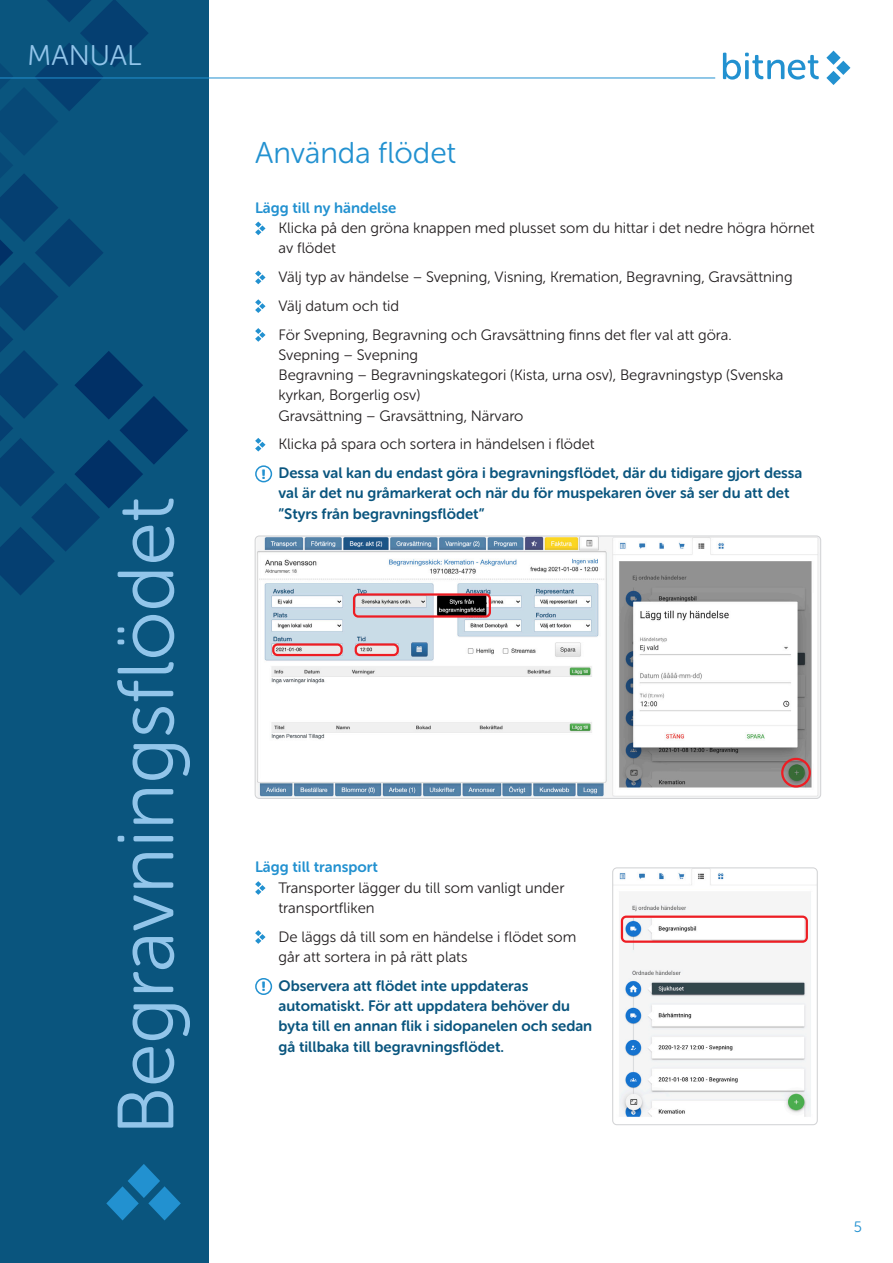
<style>
.page{position:relative;width:893px;height:1263px;background:#fff}
.page>*{position:absolute;margin:0;border:0;box-sizing:border-box;transform-origin:0 0}
.t1{font:79.35px "Museo Sans Rounded 300";color:#92c5ea}
.Rubrik{font:30px "Museo Sans Rounded 300";color:#2291d0}
.t2{font:28.5px "Museo Sans Rounded 300";color:#92c5ea}
.Punktlista{font:15px/20.2px "Museo Sans Rounded 300";color:#231f20}
.Punktlista-2{font:15px/20.2px "Museo Sans Rounded 700";color:#0a557e}
.Underrubrik{font:15px "Museo Sans Rounded 700";color:#2291d0}
.t3{font:15px "Museo Sans Rounded 300";color:#2291d0}
.Punktlista-3{font:13.2px "Museo Sans Rounded";color:#2291d0}
</style>
<div class="page">
<div style="left:0;top:0;width:208px;height:1263px;background:#0a557e"></div>
<svg style="left:0;top:0;width:188px;height:595px"></svg>
<svg style="left:106px;top:1164px;width:75px;height:56px"></svg>
<hr style="left:0;top:78px;width:715px;height:1px;background:#2291d0">
<svg style="left:723px;top:53px;width:96px;height:27px"></svg>
<svg style="left:826px;top:51px;width:24px;height:34px"></svg>
<svg style="left:255px;top:222px;width:11px;height:13px"></svg>
<svg style="left:255px;top:271px;width:11px;height:13px"></svg>
<svg style="left:255px;top:299px;width:11px;height:14px"></svg>
<svg style="left:255px;top:328px;width:11px;height:14px"></svg>
<svg style="left:255px;top:438px;width:11px;height:13px"></svg>
<div style="left:255px;top:465px;width:17px;height:17px;border:2px solid #2291d0;border-radius:50%"></div>
<svg style="left:255px;top:881px;width:11px;height:14px"></svg>
<svg style="left:255px;top:930px;width:11px;height:14px"></svg>
<div style="left:255px;top:978px;width:17px;height:17px;border:2px solid #2291d0;border-radius:50%"></div>
<img style="left:255px;top:536px;width:566px;height:261px">
<div style="left:255px;top:536px;width:566px;height:263px;border:1px solid #d1d2d4;border-radius:4px"></div>
<div style="left:353px;top:593px;width:138px;height:25px;border:2px solid #ee1d23;border-radius:4px"></div>
<div style="left:272px;top:643px;width:71px;height:13px;border:2px solid #ee1d23;border-radius:4px"></div>
<div style="left:355px;top:643px;width:44px;height:13px;border:2px solid #ee1d23;border-radius:4px"></div>
<div style="left:781px;top:758px;width:30px;height:29px;border:2px solid #ee1d23;border-radius:50%"></div>
<img style="left:614px;top:869px;width:202px;height:248px">
<div style="left:612px;top:867px;width:206px;height:258px;border:1px solid #d1d2d4;border-radius:4px"></div>
<div style="left:621px;top:915px;width:187px;height:28px;border:2px solid #ee1d23;border-radius:4px"></div>
<h3 class="t2" style="left:28px;top:40px;width:115px">MANUAL</h3>
<h1 class="t1" style="left:103px;top:1135px;width:640px;rotate:-90deg">Begravningsflödet</h1>
<p class="Rubrik" style="left:255px;top:136px;width:203px">Använda flödet</p>
<p class="Underrubrik" style="left:255px;top:199px;width:143px">Lägg till ny händelse</p>
<p class="Punktlista" style="left:279px;top:218px;width:538px">Klicka på den gröna knappen med plusset som du hittar i det nedre högra hörnet av flödet</p>
<p class="Punktlista" style="left:279px;top:267px;width:516px">Välj typ av händelse – Svepning, Visning, Kremation, Begravning, Gravsättning</p>
<p class="Punktlista" style="left:279px;top:296px;width:122px">Välj datum och tid</p>
<p class="Punktlista" style="left:279px;top:324px;width:506px">För Svepning, Begravning och Gravsättning finns det fler val att göra.<br>Svepning – Svepning<br>Begravning – Begravningskategori (Kista, urna osv), Begravningstyp (Svenska kyrkan, Borgerlig osv)<br>Gravsättning – Gravsättning, Närvaro</p>
<p class="Punktlista" style="left:279px;top:434px;width:318px">Klicka på spara och sortera in händelsen i flödet</p>
<p class="Punktlista-3" style="left:262px;top:467px;width:5px">!</p>
<p class="Punktlista-2" style="left:279px;top:463px;width:525px">Dessa val kan du endast göra i begravningsflödet, där du tidigare gjort dessa val är det nu gråmarkerat och när du för muspekaren över så ser du att det ”Styrs från begravningsflödet”</p>
<p class="Underrubrik" style="left:255px;top:859px;width:124px">Lägg till transport</p>
<p class="Punktlista" style="left:279px;top:877px;width:288px">Transporter lägger du till som vanligt under transportfliken</p>
<p class="Punktlista" style="left:279px;top:926px;width:299px">De läggs då till som en händelse i flödet som går att sortera in på rätt plats</p>
<p class="Punktlista-3" style="left:262px;top:979px;width:5px">!</p>
<p class="Punktlista-2" style="left:279px;top:975px;width:315px">Observera att flödet inte uppdateras automatiskt. För att uppdatera behöver du byta till en annan flik i sidopanelen och sedan gå tillbaka till begravningsflödet.</p>
<p class="t3" style="left:854px;top:1218px;width:10px">5</p>
</div>
